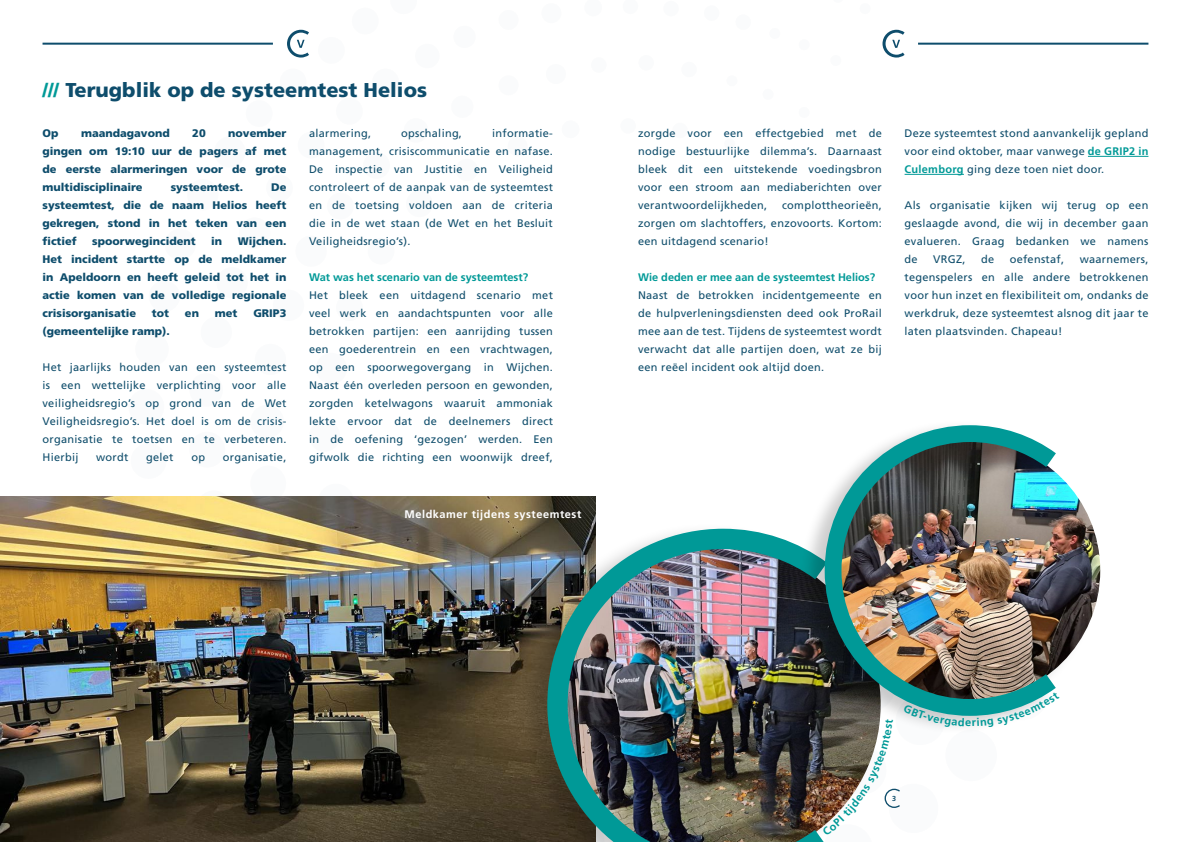
<style>
.page{position:relative;width:1191px;height:842px;background:#fff}
.page>*{position:absolute;margin:0;border:0;box-sizing:border-box;transform-origin:0 0}
.t1{font:900 20px "Frutiger LT Pro";color:#0e4d6c}
.t2{font:11px/18px "Frutiger LT Pro";letter-spacing:.025em;color:#104e6c;text-align:justify}
.t3{font:900 11px/18px "Frutiger LT Pro";color:#0e4d6c;text-align:justify}
.t4{font:700 11px "Frutiger LT Pro";color:#009997}
.t5{font:700 11px "Frutiger LT Pro";letter-spacing:.05em;color:#fff}
.t6{font:700 7.2px "Frutiger LT Pro";color:#104e6c}
.s1{color:#009997}
.s2{font-weight:700;color:#009997}
</style>
<div class="page">
<div style="left:388px;top:0;width:31px;height:16px;background:#fafbfc"></div>
<hr style="left:43px;top:43px;width:230px;height:2px;background:#0e4d6c">
<svg style="left:882px;top:30px;width:22px;height:28px"></svg>
<hr style="left:918px;top:43px;width:230px;height:2px;background:#0e4d6c">
<img style="left:0;top:496px;width:595px;height:346px">
<div style="left:517px;top:522px;width:363px;height:320px;background:#000;opacity:.2"></div>
<img style="left:537px;top:519px;width:312px;height:323px">
<div style="left:799px;top:419px;width:301px;height:316px;background:#fff"></div>
<img style="left:839px;top:440px;width:261px;height:261px;border-radius:130px">
<img style="left:816px;top:425px;width:258px;height:241px">
<hr style="left:1088px;top:156px;width:60px;height:1px;background:#009997">
<hr style="left:904px;top:174px;width:60px;height:1px;background:#009997">
<img style="left:712px;top:565px;width:347px;height:271px">
<h1 class="t1" style="left:43px;top:78px;width:386px"><span class="s1">///</span> Terugblik op de systeemtest Helios</h1>
<p class="t3" style="left:43px;top:124px;width:17px">Op</p>
<p class="t3" style="left:81px;top:124px;width:90px">maandagavond</p>
<p class="t3" style="left:192px;top:124px;width:15px">20</p>
<p class="t2" style="left:309px;top:124px;width:245px;text-indent:183px">informatie&shy;management, crisiscommunicatie en nafase.<br>De inspectie van Justitie en Veiligheid controleert of de aanpak van de systeemtest en de toetsing voldoen aan de criteria die in de wet staan (de Wet en het Besluit Veiligheidsregio’s).</p>
<p class="t4" style="left:309px;top:271px;width:221px">Wat was het scenario van de systeemtest?</p>
<p class="t2" style="left:309px;top:286px;width:245px">Het bleek een uitdagend scenario met veel werk en aandachtspunten voor alle betrokken partijen: een aanrijding tussen een goederentrein en een vrachtwagen, op een spoorwegovergang in Wijchen.<br>Naast één overleden persoon en gewonden, zorgden ketelwagons waaruit ammoniak lekte ervoor dat de deelnemers direct in de oefening ‘gezogen’ werden. Een gifwolk die richting een woonwijk dreef,</p>
<p class="t2" style="left:309px;top:124px;width:64px">alarmering,</p>
<p class="t2" style="left:401px;top:124px;width:62px">opschaling,</p>
<p class="t3" style="left:43px;top:124px;width:245px;text-indent:186px">november gingen om 19:10 uur de pagers af met de eerste alarmeringen voor de grote multidisciplinaire</p>
<p class="t3" style="left:43px;top:178px;width:245px;text-indent:229px">De systeemtest, die de naam Helios heeft gekregen, stond in het teken van een fictief</p>
<p class="t3" style="left:171px;top:178px;width:74px">systeemtest.</p>
<p class="t3" style="left:43px;top:232px;width:245px;text-indent:195px">Wijchen.<br>Het incident startte op de meldkamer in Apeldoorn en heeft geleid tot het in actie komen van de volledige regionale crisisorganisatie</p>
<p class="t3" style="left:92px;top:232px;width:105px">spoorwegincident</p>
<p class="t3" style="left:211px;top:232px;width:13px">in</p>
<p class="t3" style="left:152px;top:304px;width:19px">tot</p>
<p class="t3" style="left:185px;top:304px;width:16px">en</p>
<p class="t3" style="left:215px;top:304px;width:24px">met</p>
<p class="t3" style="left:253px;top:304px;width:35px">GRIP3</p>
<p class="t3" style="left:43px;top:322px;width:129px">(gemeentelijke ramp).</p>
<p class="t2" style="left:43px;top:358px;width:245px">Het jaarlijks houden van een systeemtest is een wettelijke verplichting voor alle veiligheidsregio’s op grond van de Wet Veiligheidsregio’s. Het doel is om de crisis&shy;organisatie te toetsen en te verbeteren.<br>Hierbij</p>
<p class="t2" style="left:96px;top:448px;width:34px">wordt</p>
<p class="t2" style="left:146px;top:448px;width:29px">gelet</p>
<p class="t2" style="left:191px;top:448px;width:15px">op</p>
<p class="t2" style="left:223px;top:448px;width:65px">organisatie,</p>
<p class="t5" style="left:404px;top:508px;width:178px">Meldkamer tijdens systeemtest</p>
<p class="t2" style="left:638px;top:124px;width:245px">zorgde voor een effectgebied met de nodige bestuurlijke dilemma’s. Daarnaast bleek dit een uitstekende voedingsbron voor een stroom aan mediaberichten over verantwoordelijkheden,</p>
<p class="t2" style="left:638px;top:196px;width:245px;text-indent:144px">complottheorieën, zorgen om slachtoffers, enzovoorts. Kortom: een uitdagend scenario!</p>
<p class="t4" style="left:638px;top:271px;width:239px">Wie deden er mee aan de systeemtest Helios?</p>
<p class="t2" style="left:638px;top:286px;width:245px">Naast de betrokken incidentgemeente en de hulpverleningsdiensten deed ook ProRail mee aan de test. Tijdens de systeemtest wordt verwacht dat alle partijen doen, wat ze bij een reëel incident ook altijd doen.</p>
<p class="t2" style="left:904px;top:124px;width:245px">Deze systeemtest stond aanvankelijk gepland voor eind oktober, maar vanwege <span class="s2">de GRIP2 in Culemborg</span> ging deze toen niet door.</p>
<p class="t2" style="left:904px;top:196px;width:245px">Als organisatie kijken wij terug op een geslaagde avond, die wij in december gaan evalueren. Graag bedanken we namens de</p>
<p class="t2" style="left:933px;top:250px;width:34px">VRGZ,</p>
<p class="t2" style="left:981px;top:250px;width:15px">de</p>
<p class="t2" style="left:1009px;top:250px;width:56px">oefenstaf,</p>
<p class="t2" style="left:904px;top:250px;width:245px;text-indent:175px">waarnemers, tegenspelers en alle andere betrokkenen voor hun inzet en flexibiliteit om, ondanks de werkdruk, deze systeemtest alsnog dit jaar te laten plaatsvinden. Chapeau!</p>
<p class="t6" style="left:892px;top:794px;width:6px">3</p>
<p class="t4" style="left:965px;top:716px;width:8px">e</p>
</div>
